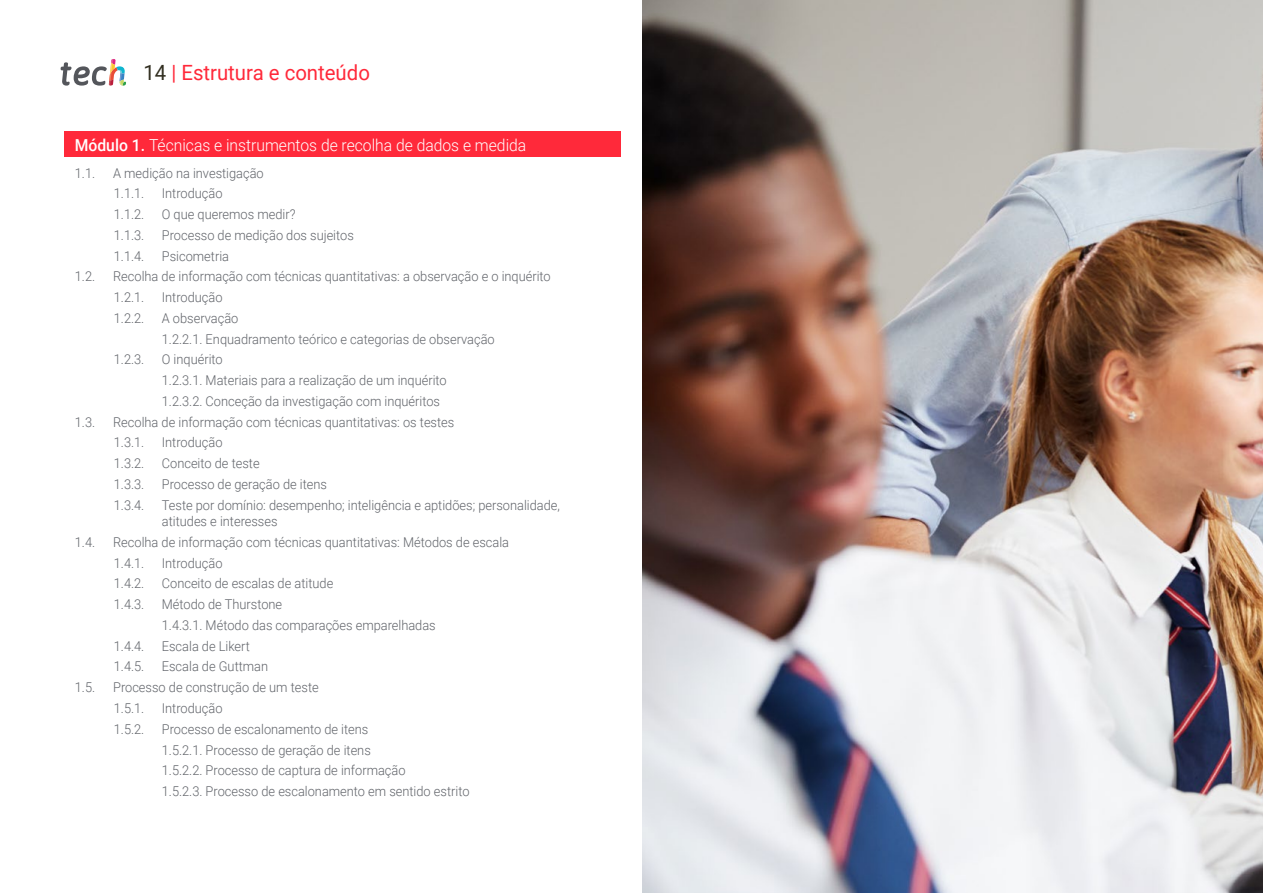
<style>
.page{position:relative;width:1263px;height:893px;background:#fff}
.page>*{position:absolute;margin:0;border:0;box-sizing:border-box;transform-origin:0 0}
.t1{font:21px "Roboto";color:#ff293a}
.t2{font:300 16.5px "Roboto";color:#fff;scale:.95 1}
.t3{font:300 13.5px/20.7px "Roboto";color:#61646a;scale:.95 1}
.s1{color:#312e20}
.s2{font-weight:500}
</style>
<div class="page">
<svg style="left:61px;top:59px;width:65px;height:27px"></svg>
<div style="left:64px;top:132px;width:557px;height:25px;background:#ff293a"></div>
<img style="left:642px;top:0;width:621px;height:893px">
<h1 class="t1" style="left:144px;top:57px;width:228px"><span class="s1">14</span> | Estrutura e conteúdo</h1>
<p class="t2" style="left:75px;top:133px;width:477px"><span class="s2">Módulo 1.</span> Técnicas e instrumentos de recolha de dados e medida</p>
<p class="t3" style="left:75px;top:162px;width:23px">1.1.</p>
<p class="t3" style="left:113px;top:162px;width:160px">A medição na investigação<br>1.1.1.</p>
<p class="t3" style="left:162px;top:183px;width:65px">Introdução</p>
<p class="t3" style="left:114px;top:204px;width:34px">1.1.2.</p>
<p class="t3" style="left:162px;top:204px;width:142px">O que queremos medir?</p>
<p class="t3" style="left:114px;top:224px;width:34px">1.1.3.</p>
<p class="t3" style="left:162px;top:224px;width:204px">Processo de medição dos sujeitos</p>
<p class="t3" style="left:114px;top:245px;width:34px">1.1.4.</p>
<p class="t3" style="left:162px;top:245px;width:72px">Psicometria</p>
<p class="t3" style="left:75px;top:266px;width:23px">1.2.</p>
<p class="t3" style="left:113px;top:266px;width:462px">Recolha de informação com técnicas quantitativas: a observação e o inquérito<br>1.2.1.</p>
<p class="t3" style="left:162px;top:287px;width:65px">Introdução</p>
<p class="t3" style="left:114px;top:307px;width:34px">1.2.2.</p>
<p class="t3" style="left:162px;top:307px;width:352px">A observação<br>1.2.2.1. Enquadramento teórico e categorias de observação</p>
<p class="t3" style="left:114px;top:349px;width:34px">1.2.3.</p>
<p class="t3" style="left:162px;top:349px;width:301px">O inquérito<br>1.2.3.1. Materiais para a realização de um inquérito<br>1.2.3.2. Conceção da investigação com inquéritos</p>
<p class="t3" style="left:75px;top:411px;width:23px">1.3.</p>
<p class="t3" style="left:113px;top:411px;width:361px">Recolha de informação com técnicas quantitativas: os testes<br>1.3.1.</p>
<p class="t3" style="left:162px;top:432px;width:65px">Introdução</p>
<p class="t3" style="left:114px;top:453px;width:34px">1.3.2.</p>
<p class="t3" style="left:162px;top:453px;width:104px">Conceito de teste</p>
<p class="t3" style="left:114px;top:473px;width:34px">1.3.3.</p>
<p class="t3" style="left:162px;top:473px;width:175px">Processo de geração de itens</p>
<p class="t3" style="left:114px;top:494px;width:34px">1.3.4.</p>
<p class="t3" style="left:162px;top:496px;width:421px;line-height:16.5px">Teste por domínio: desempenho; inteligência e aptidões; personalidade, atitudes e interesses</p>
<p class="t3" style="left:75px;top:531px;width:23px">1.4.</p>
<p class="t3" style="left:113px;top:531px;width:418px">Recolha de informação com técnicas quantitativas: Métodos de escala<br>1.4.1.</p>
<p class="t3" style="left:162px;top:552px;width:65px">Introdução</p>
<p class="t3" style="left:114px;top:573px;width:34px">1.4.2.</p>
<p class="t3" style="left:162px;top:573px;width:182px">Conceito de escalas de atitude</p>
<p class="t3" style="left:114px;top:594px;width:34px">1.4.3.</p>
<p class="t3" style="left:162px;top:594px;width:290px">Método de Thurstone<br>1.4.3.1. Método das comparações emparelhadas</p>
<p class="t3" style="left:114px;top:635px;width:34px">1.4.4.</p>
<p class="t3" style="left:162px;top:635px;width:94px">Escala de Likert</p>
<p class="t3" style="left:114px;top:656px;width:34px">1.4.5.</p>
<p class="t3" style="left:162px;top:656px;width:113px">Escala de Guttman</p>
<p class="t3" style="left:75px;top:677px;width:23px">1.5.</p>
<p class="t3" style="left:113px;top:677px;width:218px">Processo de construção de um teste<br>1.5.1.</p>
<p class="t3" style="left:162px;top:697px;width:65px">Introdução</p>
<p class="t3" style="left:114px;top:718px;width:34px">1.5.2.</p>
<p class="t3" style="left:162px;top:718px;width:325px">Processo de escalonamento de itens<br>1.5.2.1. Processo de geração de itens<br>1.5.2.2. Processo de captura de informação<br>1.5.2.3. Processo de escalonamento em sentido estrito</p>
</div>
